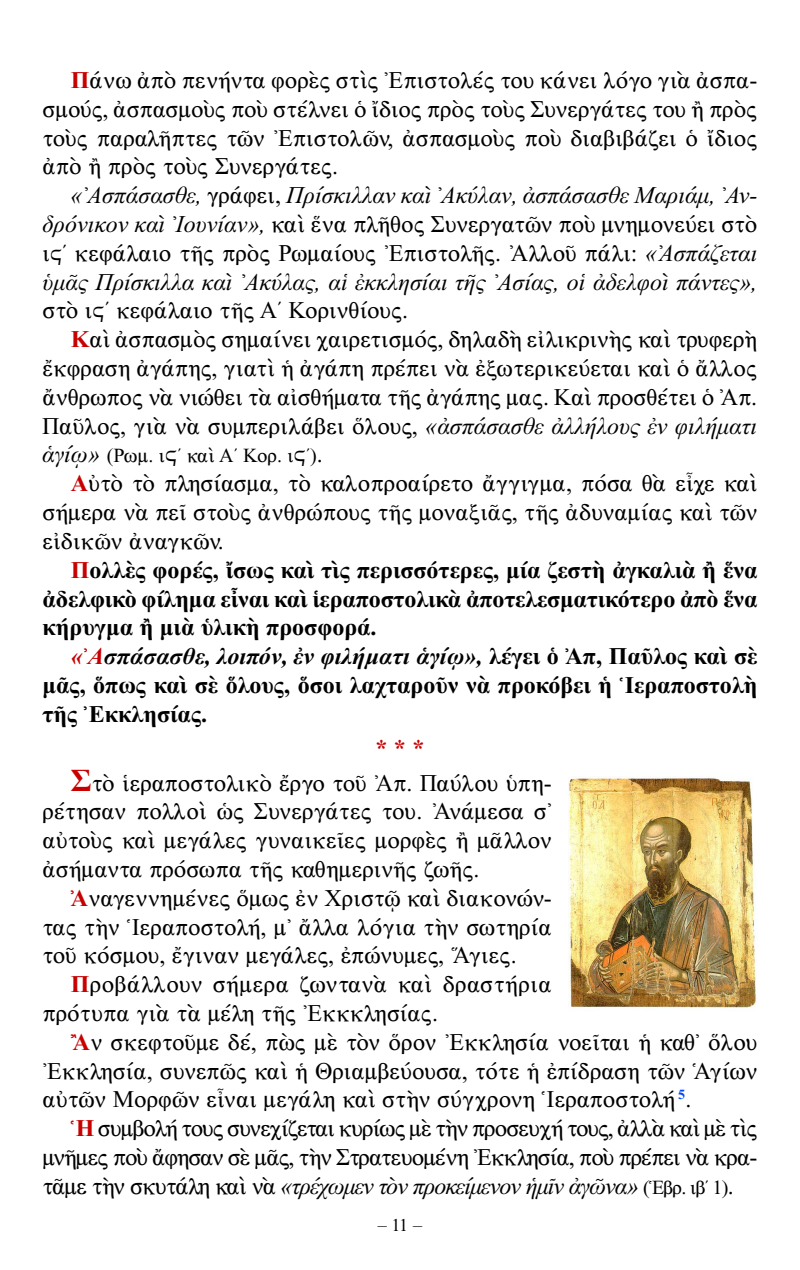
<style>
.page{position:relative;width:800px;height:1270px;background:#fff}
.page>*{position:absolute;margin:0;border:0;box-sizing:border-box;transform-origin:0 0}
.t1{font:24px/28.8px "CTOS New Times Roman Test 1";color:#000;text-align:justify}
.t2{font:24px/28.8px "CTOS New Times Bold Test 1";color:#000;text-align:justify}
.t3{font:24px "CTOS New Times Italic Test 1";color:#000}
.t4{font:24px/28.8px "CTOS New Times Roman Test 1";letter-spacing:-.04em;color:#000;text-align:right}
.t5{font:24px "CTOS New Times Italic Test 1";letter-spacing:-.04em;color:#000}
.t6{font:24px "CTOS New Times Bold Italic Test 1";color:#000}
.t7{font:24px "CTOS New Times Bold Test 1";color:#c80000}
.t8{font:20px "CTOS New Times Roman Test 1";color:#000}
.t9{font:18px "CTOS New Times Roman Test 1";color:#000}
.s1{font-family:"CTOS New Times Bold Test 1";color:#c80000}
.s2{font-family:"CTOS New Times Roman Test 1"}
.s3{font-family:"CTOS New Times Italic Test 1"}
.s4{font-family:"CTOS New Times Italic Test 1";font-size:24px}
.s5{font-size:24px}
.s6{color:#c80000}
.s7{font-family:"CTOS New Times Bold Test 1"}
.s8{font-family:"CTOS New Times Bold Test 1";font-size:32px;color:#c80000}
.s9{font-family:"CTOS New Times Roman Test 1";font-size:20px}
</style>
<div class="page">
<img style="left:568px;top:778px;width:188px;height:230px">
<p class="t1" style="left:42px;top:66px;width:716px;text-indent:28px"><span class="s1">Π</span>άνω ἀπὸ πενήντα φορὲς στὶς Ἐπιστολές του κάνει λόγο γιὰ ἀσπα&shy;σμούς, ἀσπασμοὺς ποὺ στέλνει ὁ ἴδιος πρὸς τοὺς Συνεργάτες του ἢ πρὸς τοὺς παραλῆπτες τῶν Ἐπιστολῶν, ἀσπασμοὺς ποὺ διαβιβάζει ὁ ἴδιος ἀπὸ ἢ πρὸς τοὺς Συνεργάτες.</p>
<p class="t3" style="left:71px;top:182px;width:688px">«᾿Ασπάσασθε, <span class="s2">γράφει,</span> Πρίσκιλλαν καὶ ᾿Ακύλαν, ἀσπάσασθε Μαριάμ, ᾿Αν-</p>
<p class="t1" style="left:42px;top:210px;width:716px"><span class="s3">δρόνικον καὶ ᾿Ιουνίαν»,</span> καὶ ἕνα πλῆθος Συνεργατῶν ποὺ μνημονεύει στὸ ιϛʹ κεφάλαιο τῆς πρὸς Ρωμαίους Ἐπιστολῆς. ᾿Αλλοῦ πάλι: <span class="s3">«Ἀσπάζεται</span></p>
<p class="t3" style="left:42px;top:269px;width:716px">ὑμᾶς Πρίσκιλλα καὶ ᾿Ακύλας, αἱ ἐκκλησίαι τῆς ᾿Ασίας, οἱ ἀδελφοὶ πάντες»,</p>
<p class="t1" style="left:42px;top:296px;width:367px">στὸ ιϛʹ κεφάλαιο τῆς Αʹ Κορινθίους.</p>
<p class="t1" style="left:71px;top:325px;width:688px"><span class="s1">Κ</span>αὶ ἀσπασμὸς σημαίνει χαιρετισμός, δηλαδὴ εἰλικρινὴς καὶ τρυφερὴ</p>
<p class="t1" style="left:42px;top:354px;width:716px">ἔκφραση ἀγάπης, γιατὶ ἡ ἀγάπη πρέπει νὰ ἐξωτερικεύεται καὶ ὁ ἄλλος</p>
<p class="t1" style="left:42px;top:383px;width:716px">ἄνθρωπος νὰ νιώθει τὰ αἰσθήματα τῆς ἀγάπης μας. Καὶ προσθέτει ὁ ᾿Απ.</p>
<p class="t1" style="left:42px;top:411px;width:716px">Παῦλος, γιὰ νὰ συμπεριλάβει ὅλους, <span class="s3">«ἀσπάσασθε ἀλλήλους ἐν φιλήματι</span></p>
<p class="t8" style="left:42px;top:445px;width:282px"><span class="s4">ἁγίῳ»</span> (Ρωμ. ι<span class="s5">ϛ</span>ʹ καὶ Αʹ Κορ. ι<span class="s5">ϛ</span>ʹ)<span class="s5">.</span></p>
<p class="t1" style="left:43px;top:469px;width:716px;text-indent:28px"><span class="s1">Α</span>ὐτὸ τὸ πλησίασμα, τὸ καλοπροαίρετο ἄγγιγμα, πόσα θὰ εἶχε καὶ σήμερα νὰ πεῖ στοὺς ἀνθρώπους τῆς μοναξιᾶς, τῆς ἀδυναμίας καὶ τῶν εἰδικῶν ἀναγκῶν.</p>
<p class="t2" style="left:43px;top:555px;width:716px;text-indent:28px"><span class="s6">Π</span>ολλὲς φορές, ἴσως καὶ τὶς περισσότερες, μί-α ζεστὴ ἀγκαλιὰ ἢ ἕνα ἀδελφικὸ φί-λημα εἶναι καὶ ἱεραποστολικὰ ἀποτελεσματικότερο ἀπὸ ἕνα κήρυγμα ἢ μιὰ ὑλικὴ προσφορά.</p>
<p class="t6" style="left:71px;top:643px;width:688px"><span class="s6">«᾿Α</span>σπάσασθε, λοιπόν, ἐν φιλήματι ἁγίῳ», <span class="s7">λέγει ὁ Ἀπ, Παῦλος καὶ σὲ</span></p>
<p class="t2" style="left:42px;top:670px;width:716px">μᾶς, ὅπως καὶ σὲ ὅλους, ὅσοι λαχταροῦν νὰ προκόβει ἡ Ἱεραποστολὴ τῆς ᾿Εκκλησί-ας.</p>
<p class="t7" style="left:375px;top:735px;width:51px">***</p>
<p class="t1" style="left:42px;top:768px;width:510px;text-indent:28px"><span class="s8">Σ</span>τὸ ἱεραποστολικὸ ἔργο τοῦ ᾿Απ. Παύλου ὑπη&shy;ρέτησαν πολλοὶ ὡς Συνεργάτες του. ᾿Ανάμεσα σ᾿ αὐτοὺς καὶ μεγάλες γυναικεῖες μορφὲς ἢ μᾶλλον ἀσήμαντα πρόσωπα τῆς καθημερινῆς ζωῆς.</p>
<p class="t1" style="left:42px;top:883px;width:510px;text-indent:28px"><span class="s1">Ἀ</span>ναγεννημένες ὅμως ἐν Χριστῷ καὶ διακονών&shy;τας τὴν Ἱεραποστολή, μ᾿ ἄλλα λόγια τὴν σωτηρία τοῦ κόσμου, ἔγιναν μεγάλες, ἐπώνυμες, Ἅγιες.</p>
<p class="t1" style="left:42px;top:970px;width:510px;text-indent:28px"><span class="s1">Π</span>ροβάλλουν σήμερα ζωντανὰ καὶ δραστήρια πρότυπα γιὰ τὰ μέλη τῆς ᾿Εκκκλησίας.</p>
<p class="t1" style="left:42px;top:1027px;width:716px;text-indent:28px"><span class="s1">Ἂ</span>ν σκεφτοῦμε δέ, πὼς μὲ τὸν ὅρον ᾿Εκκλησία νοεῖται ἡ καθ᾿ ὅλου ᾿Εκκλησία, συνεπῶς καὶ ἡ Θριαμβεύουσα, τότε ἡ ἐπίδραση τῶν Ἁγίων αὐτῶν Μορφῶν εἶναι μεγάλη καὶ στὴν σύγχρονη Ἱεραποστολή <sup>5</sup>.</p>
<p class="t4" style="left:42px;top:1114px;width:716px"><span class="s1">Ἡ</span> συμβολή τους συνεχίζεται κυρίως μὲ τὴν προσευχή τους, ἀλλὰ καὶ μὲ τὶς μνῆμες ποὺ ἄφησαν σὲ μᾶς, τὴν Στρατευομένη ᾿Εκκλησία, ποὺ πρέπει νὰ κρα-</p>
<p class="t5" style="left:43px;top:1173px;width:692px"><span class="s2">τᾶμε τὴν σκυτάλη καὶ νὰ</span> «τρέχωμεν τὸν προκείμενον ἡμῖν ἀγῶνα» <span class="s9">(῾Εβρ. ιβʹ 1)</span><span class="s2">.</span></p>
<p class="t9" style="left:377px;top:1216px;width:46px">– 11 –</p>
</div>
